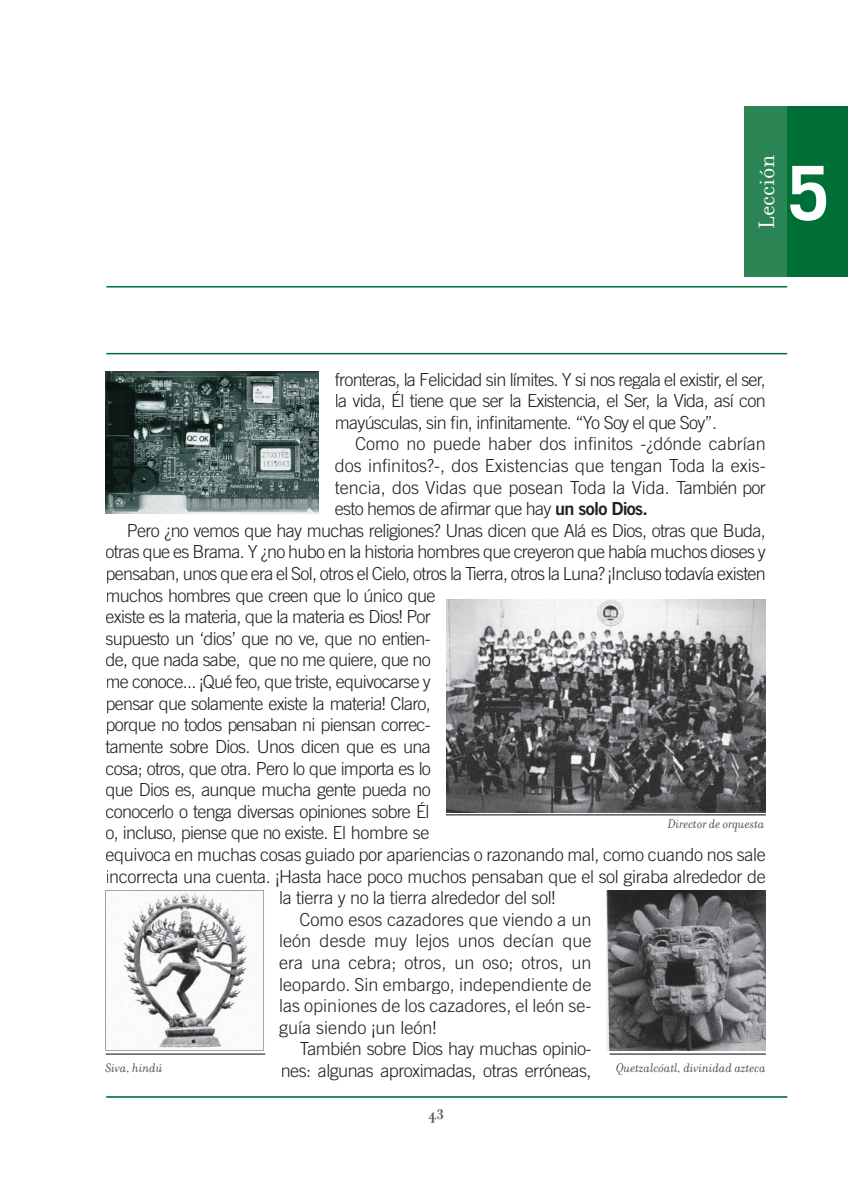
<style>
.page{position:relative;width:851px;height:1191px;background:#fff}
.page>*{position:absolute;margin:0;border:0;box-sizing:border-box;transform-origin:0 0}
.t1{font:700 75px "Trade Gothic";color:#fff}
.t2{font:24px "Filosofia";color:#fff}
.t3{font:300 18px/21.6px "Trade Gothic";letter-spacing:-.04em;color:#231f20;text-align:justify}
.t4{font:300 18px "Trade Gothic";color:#231f20}
.t5{font:300 18px "Trade Gothic";letter-spacing:-.02em;color:#231f20}
.t6{font:700 15px "Filosofia";color:#57585a}
.t7{font:italic 13.5px "Filosofia";color:#4b4c4d}
.s1{font-family:"Trade Gothic Bold Two";font-weight:400}
</style>
<div class="page">
<hr style="left:106px;top:286px;width:681px;height:1px;background:#006f37">
<hr style="left:106px;top:353px;width:681px;height:1px;background:#006f37">
<div style="left:744px;top:106px;width:43px;height:170px;background:#2b8453"></div>
<div style="left:787px;top:106px;width:60px;height:170px;background:#006f37"></div>
<hr style="left:106px;top:1096px;width:681px;height:1px;background:#006f37">
<img style="left:106px;top:890px;width:158px;height:160px">
<hr style="left:106px;top:1053px;width:159px;height:1px;background:#231f20">
<img style="left:606px;top:890px;width:159px;height:160px">
<hr style="left:609px;top:1053px;width:156px;height:1px;background:#231f20">
<img style="left:446px;top:600px;width:319px;height:212px">
<hr style="left:446px;top:814px;width:319px;height:1px;background:#231f20">
<img style="left:106px;top:371px;width:212px;height:142px">
<h2 class="t2" style="left:753px;top:229px;width:75px;rotate:-90deg">Lección</h2>
<h1 class="t1" style="left:787px;top:147px;width:43px">5</h1>
<p class="t3" style="left:335px;top:368px;width:432px">fronteras, la Felicidad sin límites. Y si nos regala el existir, el ser, la vida, Él tiene que ser la Existencia, el Ser, la Vida, así con mayúsculas, sin fin, infinitamente. “Yo Soy el que Soy”.</p>
<p class="t4" style="left:355px;top:433px;width:412px">Como no puede haber dos infinitos -¿dónde cabrían</p>
<p class="t4" style="left:335px;top:455px;width:432px">dos infinitos?-, dos Existencias que tengan Toda la exis-</p>
<p class="t4" style="left:335px;top:476px;width:432px">tencia, dos Vidas que posean Toda la Vida. También por</p>
<p class="t3" style="left:335px;top:498px;width:314px">esto hemos de afirmar que hay <span class="s1">un solo Dios.</span></p>
<p class="t3" style="left:127px;top:519px;width:640px">Pero ¿no vemos que hay muchas religiones? Unas dicen que Alá es Dios, otras que Buda,</p>
<p class="t3" style="left:106px;top:541px;width:661px">otras que es Brama. Y ¿no hubo en la historia hombres que creyeron que había muchos dioses y</p>
<p class="t3" style="left:106px;top:562px;width:661px">pensaban, unos que era el Sol, otros el Cielo, otros la Tierra, otros la Luna? ¡Incluso todavía existen</p>
<p class="t3" style="left:106px;top:584px;width:331px">muchos hombres que creen que lo único que</p>
<p class="t3" style="left:106px;top:606px;width:327px">existe es la materia, que la materia es Dios! Por</p>
<p class="t3" style="left:106px;top:627px;width:326px">supuesto un ‘dios’ que no ve, que no entien-</p>
<p class="t3" style="left:106px;top:649px;width:327px">de, que nada sabe, que no me quiere, que no</p>
<p class="t3" style="left:106px;top:670px;width:327px">me conoce... ¡Qué feo, que triste, equivocarse y</p>
<p class="t3" style="left:106px;top:692px;width:327px">pensar que solamente existe la materia! Claro,</p>
<p class="t3" style="left:106px;top:714px;width:327px">porque no todos pensaban ni piensan correc-</p>
<p class="t3" style="left:106px;top:735px;width:327px">tamente sobre Dios. Unos dicen que es una</p>
<p class="t3" style="left:106px;top:757px;width:327px">cosa; otros, que otra. Pero lo que importa es lo</p>
<p class="t3" style="left:106px;top:778px;width:327px">que Dios es, aunque mucha gente pueda no</p>
<p class="t3" style="left:106px;top:800px;width:325px">conocerlo o tenga diversas opiniones sobre Él</p>
<p class="t3" style="left:106px;top:822px;width:325px">o, incluso, piense que no existe. El hombre se</p>
<p class="t5" style="left:106px;top:844px;width:661px">equivoca en muchas cosas guiado por apariencias o razonando mal, como cuando nos sale</p>
<p class="t5" style="left:106px;top:865px;width:661px">incorrecta una cuenta. ¡Hasta hace poco muchos pensaban que el sol giraba alrededor de</p>
<p class="t5" style="left:279px;top:887px;width:277px">la tierra y no la tierra alrededor del sol!</p>
<p class="t4" style="left:299px;top:908px;width:293px">Como esos cazadores que viendo a un</p>
<p class="t4" style="left:279px;top:930px;width:314px">león desde muy lejos unos decían que</p>
<p class="t4" style="left:279px;top:952px;width:313px">era una cebra; otros, un oso; otros, un</p>
<p class="t4" style="left:279px;top:973px;width:313px">leopardo. Sin embargo, independiente de</p>
<p class="t4" style="left:279px;top:995px;width:313px">las opiniones de los cazadores, el león se-</p>
<p class="t4" style="left:279px;top:1016px;width:159px">guía siendo ¡un león!</p>
<p class="t3" style="left:299px;top:1038px;width:293px">También sobre Dios hay muchas opinio-</p>
<p class="t3" style="left:281px;top:1059px;width:312px">nes: algunas aproximadas, otras erróneas,</p>
<p class="t7" style="left:667px;top:817px;width:98px">Director de orquesta</p>
<p class="t7" style="left:106px;top:1060px;width:58px">Siva, hindú</p>
<p class="t7" style="left:616px;top:1060px;width:151px">Quetzalcóatl, divinidad azteca</p>
<p class="t6" style="left:428px;top:1105px;width:17px">43</p>
</div>
